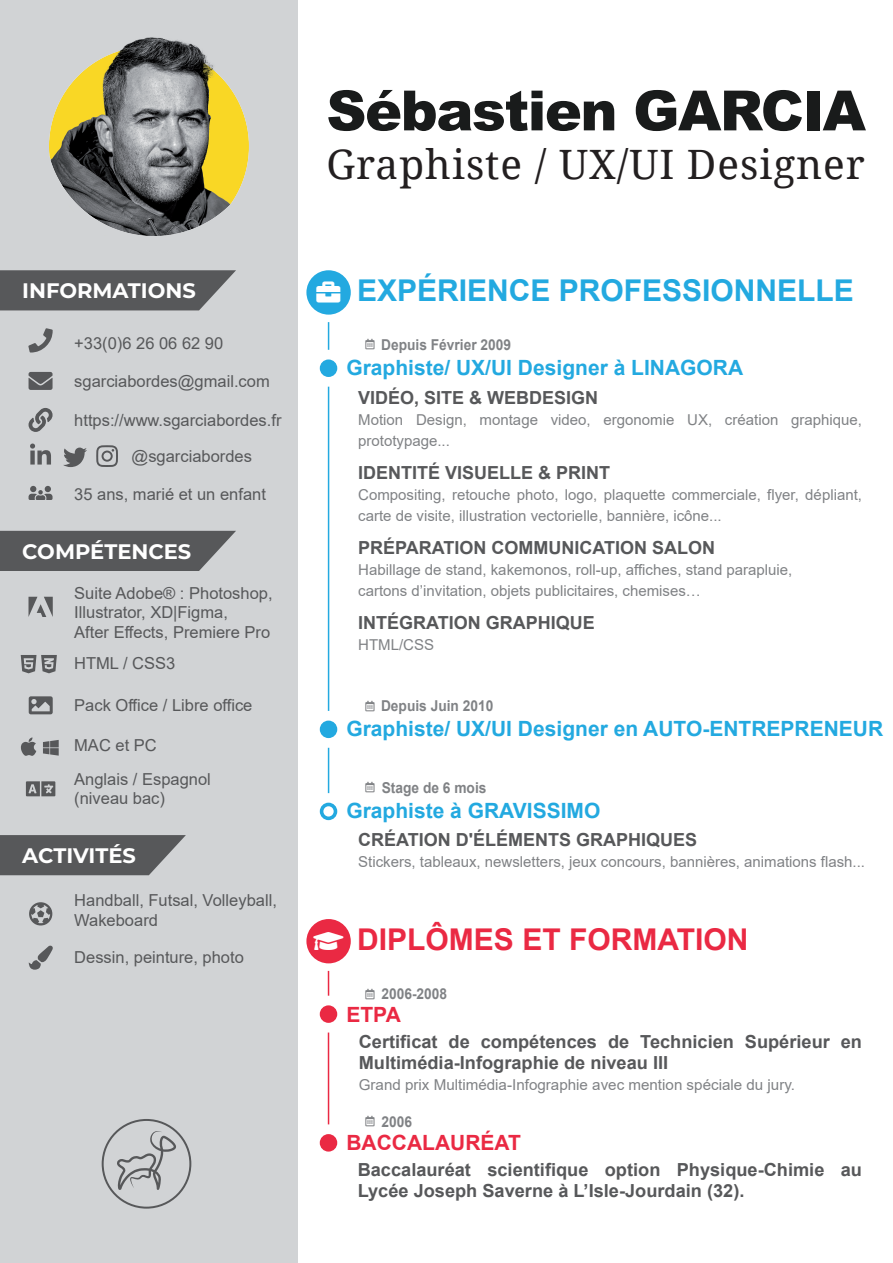
<style>
.page{position:relative;width:893px;height:1263px;background:#fff}
.page>*{position:absolute;margin:0;border:0;box-sizing:border-box;transform-origin:0 0}
.t1{font:900 55.5px "Arial";letter-spacing:-.025em;color:#191b1b}
.t2{font:40.5px "Droid Serif";letter-spacing:.025em;color:#231f20}
.t3{font:700 30px "Arial";color:#23a9e0}
.t4{font:700 30px "Arial";color:#ea2943}
.t5{font:700 21px "Arial";color:#23a9e0}
.t6{font:700 21px "Montserrat";color:#fff}
.t7{font:700 21px "Arial";color:#ea2943}
.t8{font:700 18px/21.6px "Arial";color:#57585a}
.t9{font:16.5px/19.8px "Arial";color:#57585a}
.t10{font:15px/21px "Arial";color:#808285}
.t11{font:700 15px "Arial";color:#808285;scale:.92 1}
</style>
<div class="page">
<div style="left:0;top:0;width:298px;height:1263px;background:#d1d3d5"></div>
<svg style="left:102px;top:1119px;width:89px;height:89px"></svg>
<svg style="left:28px;top:328px;width:25px;height:24px"></svg>
<svg style="left:29px;top:372px;width:24px;height:18px"></svg>
<svg style="left:29px;top:408px;width:24px;height:24px"></svg>
<svg style="left:63px;top:448px;width:24px;height:19px"></svg>
<svg style="left:29px;top:486px;width:24px;height:14px"></svg>
<svg style="left:30px;top:443px;width:21px;height:21px"></svg>
<svg style="left:96px;top:445px;width:22px;height:22px"></svg>
<svg style="left:0;top:270px;width:236px;height:40px;background:#606264"></svg>
<svg style="left:0;top:531px;width:236px;height:40px;background:#606163"></svg>
<svg style="left:29px;top:696px;width:24px;height:18px"></svg>
<svg style="left:21px;top:655px;width:36px;height:18px"></svg>
<svg style="left:29px;top:597px;width:24px;height:20px"></svg>
<svg style="left:21px;top:737px;width:15px;height:19px"></svg>
<svg style="left:43px;top:740px;width:16px;height:16px"></svg>
<svg style="left:26px;top:781px;width:29px;height:15px"></svg>
<svg style="left:29px;top:902px;width:23px;height:23px"></svg>
<svg style="left:29px;top:946px;width:24px;height:24px"></svg>
<svg style="left:0;top:835px;width:186px;height:40px;background:#636466"></svg>
<div style="left:306px;top:270px;width:45px;height:45px;background:#23a9e0;border-radius:50%"></div>
<div style="left:320px;top:359px;width:17px;height:18px;background:#23a9e0;border-radius:50%"></div>
<div style="left:320px;top:721px;width:17px;height:17px;background:#23a9e0;border-radius:50%"></div>
<svg style="left:320px;top:803px;width:17px;height:17px"></svg>
<svg style="left:328px;top:322px;width:1px;height:28px"></svg>
<hr style="left:328px;top:387px;width:1px;height:324px;background:#23a9e0">
<hr style="left:328px;top:748px;width:1px;height:45px;background:#23a9e0">
<div style="left:306px;top:919px;width:45px;height:44px;background:#ea2943;border-radius:50%"></div>
<div style="left:320px;top:1005px;width:17px;height:18px;background:#ea2943;border-radius:50%"></div>
<div style="left:320px;top:1134px;width:17px;height:17px;background:#ea2943;border-radius:50%"></div>
<hr style="left:328px;top:1032px;width:1px;height:92px;background:#ea2943">
<svg style="left:328px;top:971px;width:1px;height:25px"></svg>
<img style="left:49px;top:37px;width:199px;height:198px">
<h3 class="t6" style="left:22px;top:276px;width:175px">INFORMATIONS</h3>
<p class="t9" style="left:74px;top:333px;width:151px">+33(0)6 26 06 62 90</p>
<p class="t9" style="left:74px;top:371px;width:197px">sgarciabordes@gmail.com</p>
<p class="t9" style="left:74px;top:410px;width:209px">https://www.sgarciabordes.fr</p>
<p class="t9" style="left:132px;top:446px;width:122px">@sgarciabordes</p>
<p class="t9" style="left:74px;top:484px;width:193px">35 ans, marié et un enfant</p>
<h3 class="t6" style="left:22px;top:537px;width:171px">COMPÉTENCES</h3>
<p class="t9" style="left:74px;top:583px;width:200px">Suite Adobe® : Photoshop,<br>Illustrator, XD|Figma,<br>After Effects, Premiere Pro</p>
<p class="t9" style="left:74px;top:653px;width:103px">HTML / CSS3</p>
<p class="t9" style="left:74px;top:695px;width:180px">Pack Office / Libre office</p>
<p class="t9" style="left:74px;top:729px;width:138px;line-height:33.3px">MAC et PC<br>Anglais / Espagnol</p>
<p class="t9" style="left:74px;top:788px;width:92px">(niveau bac)</p>
<h3 class="t6" style="left:22px;top:840px;width:115px">ACTIVITÉS</h3>
<p class="t9" style="left:74px;top:890px;width:204px">Handball, Futsal, Volleyball,<br>Wakeboard</p>
<p class="t9" style="left:74px;top:947px;width:171px">Dessin, peinture, photo</p>
<h1 class="t1" style="left:326px;top:70px;width:541px">Sébastien GARCIA</h1>
<h2 class="t2" style="left:326px;top:137px;width:540px">Graphiste / UX/UI Designer</h2>
<h3 class="t3" style="left:357px;top:269px;width:498px">EXPÉRIENCE PROFESSIONNELLE</h3>
<p class="t11" style="left:381px;top:334px;width:143px">Depuis Février 2009</p>
<h3 class="t5" style="left:346px;top:352px;width:398px">Graphiste/ UX/UI Designer à LINAGORA</h3>
<p class="t8" style="left:358px;top:387px;width:242px">VIDÉO, SITE &amp; WEBDESIGN</p>
<p class="t10" style="left:358px;top:409px;width:505px">Motion Design, montage video, ergonomie UX, création graphique, prototypage...</p>
<p class="t8" style="left:358px;top:462px;width:254px">IDENTITÉ VISUELLE &amp; PRINT</p>
<p class="t10" style="left:358px;top:484px;width:505px">Compositing, retouche photo, logo, plaquette commerciale, flyer, dépliant, carte de visite, illustration vectorielle, bannière, icône...</p>
<p class="t8" style="left:358px;top:537px;width:358px">PRÉPARATION COMMUNICATION SALON</p>
<p class="t10" style="left:358px;top:559px;width:436px">Habillage de stand, kakemonos, roll-up, affiches, stand parapluie, cartons d’invitation, objets publicitaires, chemises…</p>
<p class="t8" style="left:358px;top:612px;width:238px">INTÉGRATION GRAPHIQUE</p>
<p class="t10" style="left:358px;top:634px;width:77px">HTML/CSS</p>
<p class="t11" style="left:381px;top:695px;width:124px">Depuis Juin 2010</p>
<h3 class="t5" style="left:346px;top:713px;width:538px">Graphiste/ UX/UI Designer en AUTO-ENTREPRENEUR</h3>
<p class="t11" style="left:382px;top:777px;width:115px">Stage de 6 mois</p>
<h3 class="t5" style="left:346px;top:795px;width:256px">Graphiste à GRAVISSIMO</h3>
<p class="t8" style="left:358px;top:829px;width:340px">CRÉATION D'ÉLÉMENTS GRAPHIQUES</p>
<p class="t10" style="left:358px;top:851px;width:508px">Stickers, tableaux, newsletters, jeux concours, bannières, animations flash...</p>
<h3 class="t4" style="left:357px;top:918px;width:393px">DIPLÔMES ET FORMATION</h3>
<p class="t11" style="left:381px;top:983px;width:73px">2006-2008</p>
<h3 class="t7" style="left:346px;top:1000px;width:56px">ETPA</h3>
<p class="t8" style="left:359px;top:1031px;width:505px">Certificat de compétences de Technicien Supérieur en<br>Multimédia-Infographie de niveau III</p>
<p class="t10" style="left:359px;top:1074px;width:438px">Grand prix Multimédia-Infographie avec mention spéciale du jury.</p>
<h3 class="t7" style="left:346px;top:1128px;width:176px">BACCALAURÉAT</h3>
<p class="t8" style="left:358px;top:1159px;width:506px">Baccalauréat scientifique option Physique-Chimie au<br>Lycée Joseph Saverne à L’Isle-Jourdain (32).</p>
<p class="t11" style="left:382px;top:1111px;width:35px">2006</p>
</div>
